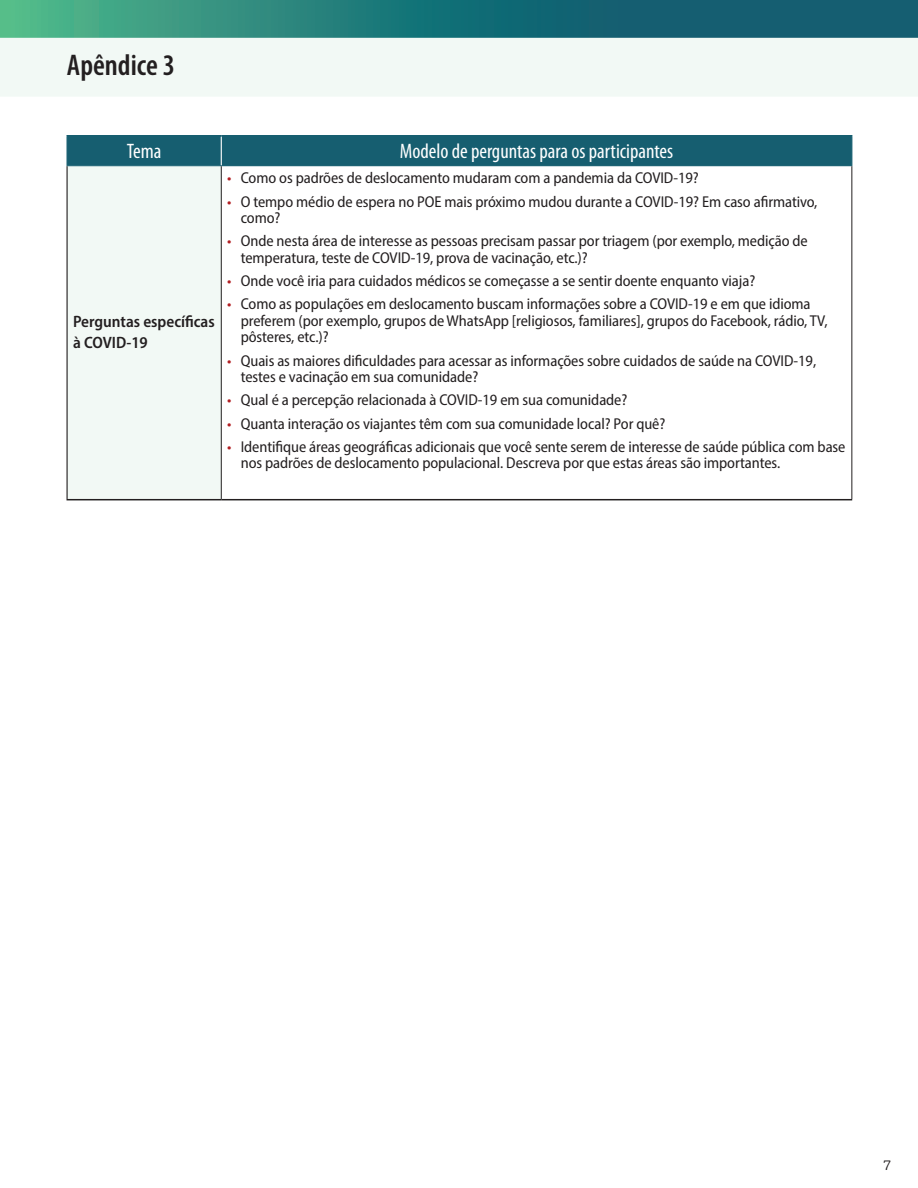
<style>
.page{position:relative;width:918px;height:1188px;background:#fff}
.page>*{position:absolute;margin:0;border:0;box-sizing:border-box;transform-origin:0 0}
.t1{font:600 condensed 30px "Myriad Pro";color:#231f20}
.t2{font:condensed 21px "Myriad Pro";color:#fff}
.t3{font:600 semi-condensed 16.5px/21px "Myriad Pro";color:#231f20}
.t4{font:semi-condensed 15.75px/16.5px "Myriad Pro";letter-spacing:-.005em;color:#231f20}
.t5{font:15px "Chaparral Pro";color:#231f20}
.s1{color:#b21f23}
</style>
<div class="page">
<svg style="left:1px;top:0;width:917px;height:38px;background:#247a79"></svg>
<hr style="left:0;top:0;width:1px;height:38px;background:#56be89">
<div style="left:0;top:38px;width:918px;height:58px;background:#f2f9f5"></div>
<div style="left:67px;top:166px;width:154px;height:334px;background:#f2f9f5"></div>
<hr style="left:67px;top:499px;width:154px;height:1px;background:#231f20">
<hr style="left:221px;top:135px;width:631px;height:1px;background:#165e70">
<hr style="left:67px;top:135px;width:154px;height:1px;background:#165e70">
<hr style="left:221px;top:166px;width:1px;height:333px;background:#231f20">
<hr style="left:851px;top:166px;width:1px;height:333px;background:#231f20">
<hr style="left:221px;top:499px;width:631px;height:1px;background:#231f20">
<div style="left:67px;top:136px;width:785px;height:30px;background:#165e70"></div>
<hr style="left:67px;top:166px;width:1px;height:333px;background:#231f20">
<h1 class="t1" style="left:67px;top:47px;width:109px">Apêndice 3</h1>
<h2 class="t2" style="left:127px;top:139px;width:36px">Tema</h2>
<h2 class="t2" style="left:400px;top:139px;width:275px">Modelo de perguntas para os participantes</h2>
<p class="t3" style="left:73px;top:311px;width:143px">Perguntas específicas à COVID-19</p>
<p class="t4" style="left:227px;top:170px;width:473px"><span class="s1">•</span> Como os padrões de deslocamento mudaram com a pandemia da COVID-19?</p>
<p class="t4" style="left:241px;top:193px;width:578px;text-indent:-13px"><span class="s1">•</span> O tempo médio de espera no POE mais próximo mudou durante a COVID-19? Em caso afirmativo, como?</p>
<p class="t4" style="left:241px;top:233px;width:569px;text-indent:-13px"><span class="s1">•</span> Onde nesta área de interesse as pessoas precisam passar por triagem (por exemplo, medição de temperatura, teste de COVID-19, prova de vacinação, etc.)?</p>
<p class="t4" style="left:227px;top:272px;width:530px"><span class="s1">•</span> Onde você iria para cuidados médicos se começasse a se sentir doente enquanto viaja?</p>
<p class="t4" style="left:241px;top:296px;width:588px;text-indent:-13px"><span class="s1">•</span> Como as populações em deslocamento buscam informações sobre a COVID-19 e em que idioma preferem (por exemplo, grupos de WhatsApp [religiosos, familiares], grupos do Facebook, rádio, TV, pôsteres, etc.)?</p>
<p class="t4" style="left:241px;top:352px;width:577px;text-indent:-13px"><span class="s1">•</span> Quais as maiores dificuldades para acessar as informações sobre cuidados de saúde na COVID-19, testes e vacinação em sua comunidade?</p>
<p class="t4" style="left:227px;top:392px;width:402px"><span class="s1">•</span> Qual é a percepção relacionada à COVID-19 em sua comunidade?</p>
<p class="t4" style="left:227px;top:415px;width:440px"><span class="s1">•</span> Quanta interação os viajantes têm com sua comunidade local? Por quê?</p>
<p class="t4" style="left:241px;top:438px;width:606px;text-indent:-13px"><span class="s1">•</span> Identifique áreas geográficas adicionais que você sente serem de interesse de saúde pública com base nos padrões de deslocamento populacional. Descreva por que estas áreas são importantes.</p>
<p class="t5" style="left:883px;top:1157px;width:9px">7</p>
</div>
